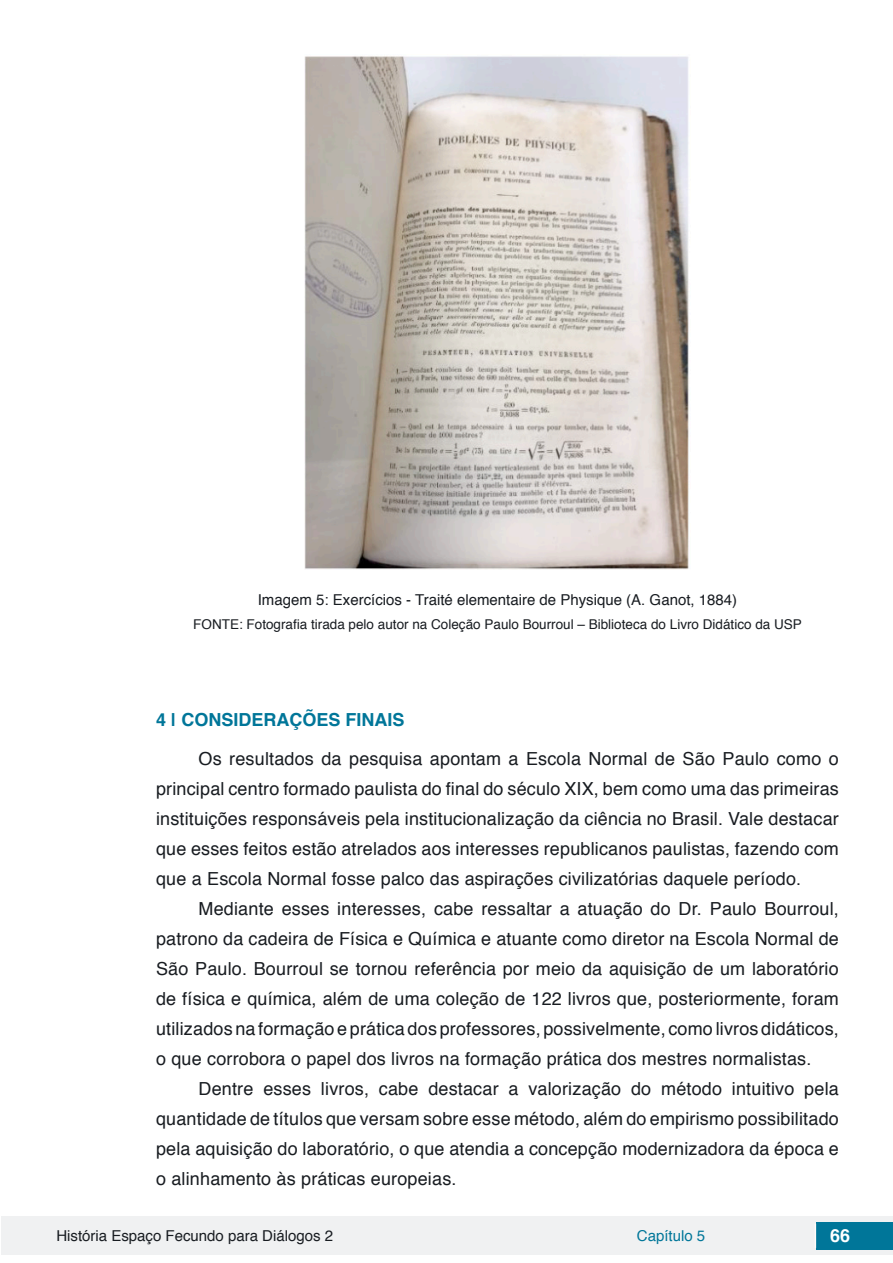
<style>
.page{position:relative;width:893px;height:1263px;background:#fff}
.page>*{position:absolute;margin:0;border:0;box-sizing:border-box;transform-origin:0 0}
.txt{font:18px/30px "Helvetica";letter-spacing:.01em;color:#181c21;text-align:justify}
.t1{font:700 18px "Helvetica";color:#007699}
.t2{font:700 18px "Helvetica";color:#fff}
.ref_tabelas{font:15px "Helvetica";color:#181c21}
.t3{font:15px "Helvetica";color:#007699}
.tab_fonte{font:13.5px "Helvetica";color:#181c21}
</style>
<div class="page">
<div style="left:1px;top:1216px;width:891px;height:38px;background:#f0f1f2"></div>
<div style="left:816px;top:1222px;width:77px;height:27px;background:#007699"></div>
<svg style="left:815px;top:1224px;width:1px;height:24px"></svg>
<img style="left:305px;top:56px;width:384px;height:513px">
<p class="ref_tabelas" style="left:258px;top:588px;width:481px">Imagem 5: Exercícios - Traité elementaire de Physique (A. Ganot, 1884)</p>
<p class="tab_fonte" style="left:193px;top:614px;width:610px">FONTE: Fotografia tirada pelo autor na Coleção Paulo Bourroul – Biblioteca do Livro Didático da USP</p>
<p class="t1" style="left:156px;top:706px;width:250px">4 | CONSIDERAÇÕES FINAIS</p>
<p class="txt" style="left:156px;top:744px;width:684px;text-indent:43px">Os resultados da pesquisa apontam a Escola Normal de São Paulo como o principal centro formado paulista do final do século XIX, bem como uma das primeiras instituições responsáveis pela institucionalização da ciência no Brasil. Vale destacar que esses feitos estão atrelados aos interesses republicanos paulistas, fazendo com que a Escola Normal fosse palco das aspirações civilizatórias daquele período.</p>
<p class="txt" style="left:156px;top:894px;width:684px;text-indent:43px">Mediante esses interesses, cabe ressaltar a atuação do Dr. Paulo Bourroul, patrono da cadeira de Física e Química e atuante como diretor na Escola Normal de São Paulo. Bourroul se tornou referência por meio da aquisição de um laboratório de física e química, além de uma coleção de 122 livros que, posteriormente, foram utilizados na formação e prática dos professores, possivelmente, como livros didáticos, o que corrobora o papel dos livros na formação prática dos mestres normalistas.</p>
<p class="txt" style="left:156px;top:1074px;width:684px;text-indent:43px">Dentre esses livros, cabe destacar a valorização do método intuitivo pela quantidade de títulos que versam sobre esse método, além do empirismo possibilitado pela aquisição do laboratório, o que atendia a concepção modernizadora da época e o alinhamento às práticas europeias.</p>
<p class="ref_tabelas" style="left:56px;top:1224px;width:278px">História Espaço Fecundo para Diálogos 2</p>
<p class="t3" style="left:637px;top:1224px;width:70px">Capítulo 5</p>
<p class="t2" style="left:830px;top:1221px;width:22px">66</p>
</div>
